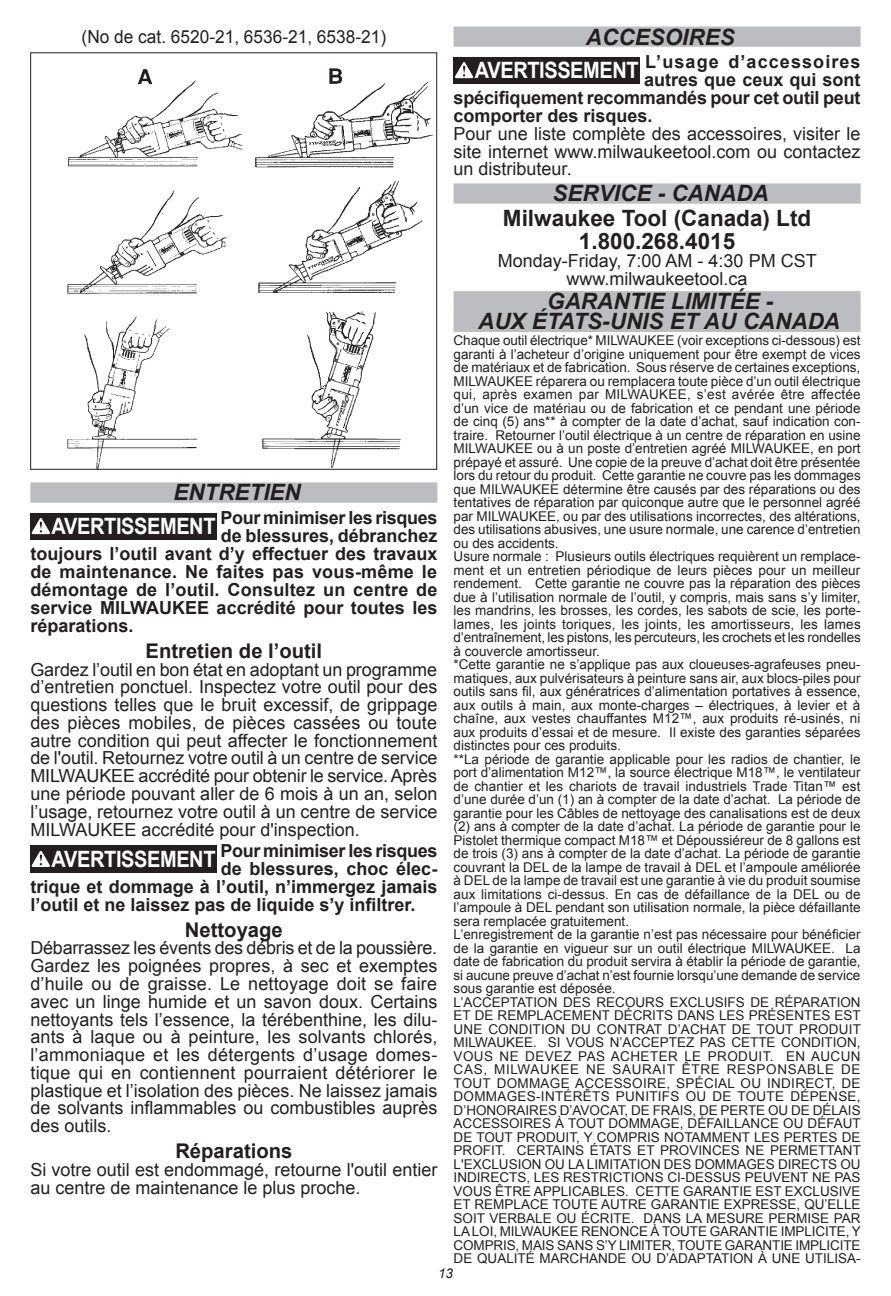
<style>
.page{position:relative;width:891px;height:1296px;background:#fff}
.page>*{position:absolute;margin:0;border:0;box-sizing:border-box;transform-origin:0 0}
.t1{font:700 22.5px "Arial";letter-spacing:-.02em;color:#fff;scale:.89 1}
.Reverse_Headings_2-l{font:italic 700 22.5px/20.2px "Arial";color:#231f20;text-align:center}
.t2{font:700 22.5px "Arial";color:#231f20}
.Reverse_Headings{font:italic 700 22.5px "Arial";color:#231f20}
.Paragraph{font:700 20.25px "Arial";color:#231f20}
.Body_text{font:18px/17.8px "Arial";color:#231f20;text-align:justify}
.Warning{font:700 18px "Arial";color:#231f20}
.Warning-2{font:700 18px "Arial";letter-spacing:-.02em;color:#231f20}
.Body_text-2{font:18px "Arial";color:#231f20;scale:.96 1}
.Warning-3{font:700 18px "Arial";letter-spacing:.06em;color:#231f20}
.Body_text-3{font:13.5px/13.5px "Arial";color:#231f20;text-align:justify}
.t3{font:italic 13.5px "Arial";color:#231f20}
</style>
<div class="page">
<div style="left:30px;top:482px;width:407px;height:21px;background:#bcbdc0"></div>
<img style="left:67px;top:68px;width:366px;height:400px">
<div style="left:30px;top:513px;width:187px;height:27px;background:#231f20"></div>
<svg style="left:32px;top:518px;width:18px;height:16px"></svg>
<div style="left:30px;top:845px;width:187px;height:27px;background:#231f20"></div>
<svg style="left:32px;top:851px;width:18px;height:16px"></svg>
<div style="left:454px;top:27px;width:407px;height:20px;background:#bcbdc0"></div>
<div style="left:454px;top:183px;width:407px;height:21px;background:#bcbdc0"></div>
<div style="left:454px;top:291px;width:407px;height:20px;background:#bcbdc0"></div>
<div style="left:454px;top:311px;width:407px;height:21px;background:#bcbdc0"></div>
<div style="left:454px;top:57px;width:186px;height:27px;background:#231f20"></div>
<svg style="left:455px;top:62px;width:18px;height:16px"></svg>
<p class="Body_text-2" style="left:82px;top:25px;width:319px">(No de cat. 6520-21, 6536-21, 6538-21)</p>
<p class="Reverse_Headings" style="left:173px;top:478px;width:129px">ENTRETIEN</p>
<p class="t1" style="left:52px;top:511px;width:186px">AVERTISSEMENT</p>
<p class="Warning-2" style="left:221px;top:506px;width:218px">Pour minimiser les risques</p>
<p class="Warning" style="left:221px;top:524px;width:218px">de blessures, débranchez</p>
<p class="Warning" style="left:30px;top:542px;width:409px">toujours l’outil avant d’y effectuer des travaux</p>
<p class="Warning" style="left:30px;top:560px;width:408px">de maintenance. Ne faites pas vous-même le</p>
<p class="Warning" style="left:30px;top:578px;width:409px">démontage de l’outil. Consultez un centre de</p>
<p class="Warning" style="left:30px;top:596px;width:409px">service MILWAUKEE accrédité pour toutes les</p>
<p class="Warning" style="left:30px;top:614px;width:105px">réparations.</p>
<p class="Paragraph" style="left:146px;top:637px;width:178px">Entretien de l’outil</p>
<p class="Body_text" style="left:30px;top:661px;width:409px">Gardez l’outil en bon état en adoptant un programme d’entretien ponctuel. Inspectez votre outil pour des questions telles que le bruit excessif, de grippage des pièces mobiles, de pièces cassées ou toute autre condition qui peut affecter le fonctionnement de l'outil. Retournez votre outil à un centre de service MILWAUKEE accrédité pour obtenir le service. Après une période pouvant aller de 6 mois à un an, selon l’usage, retournez votre outil à un centre de service MILWAUKEE accrédité pour d'inspection.</p>
<p class="t1" style="left:52px;top:844px;width:186px">AVERTISSEMENT</p>
<p class="Warning-2" style="left:221px;top:838px;width:218px">Pour minimiser les risques</p>
<p class="Warning" style="left:221px;top:856px;width:218px">de blessures, choc élec-</p>
<p class="Warning" style="left:30px;top:874px;width:409px">trique et dommage à l’outil, n’immergez jamais</p>
<p class="Warning" style="left:30px;top:892px;width:387px">l’outil et ne laissez pas de liquide s’y infiltrer.</p>
<p class="Paragraph" style="left:185px;top:916px;width:99px">Nettoyage</p>
<p class="Body_text" style="left:30px;top:939px;width:409px">Débarrassez les évents des débris et de la poussière.<br>Gardez les poignées propres, à sec et exemptes d’huile ou de graisse. Le nettoyage doit se faire avec un linge humide et un savon doux. Certains nettoyants tels l’essence, la térébenthine, les dilu&shy;ants à laque ou à peinture, les solvants chlorés, l’ammoniaque et les détergents d’usage domes&shy;tique qui en contiennent pourraient détériorer le plastique et l’isolation des pièces. Ne laissez jamais de solvants inflammables ou combustibles auprès des outils.</p>
<p class="Paragraph" style="left:175px;top:1137px;width:119px">Réparations</p>
<p class="Body_text" style="left:30px;top:1161px;width:409px">Si votre outil est endommagé, retourne l'outil entier au centre de maintenance le plus proche.</p>
<p class="Reverse_Headings" style="left:586px;top:22px;width:150px">ACCESOIRES</p>
<p class="t1" style="left:475px;top:55px;width:186px">AVERTISSEMENT</p>
<p class="Warning-3" style="left:645px;top:50px;width:217px">L’usage d’accessoires</p>
<p class="Warning" style="left:644px;top:68px;width:218px">autres que ceux qui sont</p>
<p class="Warning" style="left:454px;top:86px;width:408px">spécifiquement recommandés pour cet outil peut</p>
<p class="Warning" style="left:454px;top:104px;width:201px">comporter des risques.</p>
<p class="Body_text" style="left:454px;top:125px;width:409px">Pour une liste complète des accessoires, visiter le site internet www.milwaukeetool.com ou contactez un distributeur.</p>
<p class="Reverse_Headings" style="left:553px;top:179px;width:218px">SERVICE - CANADA</p>
<p class="t2" style="left:503px;top:203px;width:310px">Milwaukee Tool (Canada) Ltd</p>
<p class="t2" style="left:579px;top:226px;width:158px">1.800.268.4015</p>
<p class="Body_text" style="left:498px;top:252px;width:320px">Monday-Friday, 7:00 AM - 4:30 PM CST</p>
<p class="Body_text" style="left:567px;top:270px;width:183px">www.milwaukeetool.ca</p>
<p class="Reverse_Headings_2-l" style="left:478px;top:292px;width:364px">GARANTIE LIMITÉE -<br>AUX ÉTATS-UNIS ET AU CANADA</p>
<p class="Body_text-3" style="left:454px;top:334px;width:409px">Chaque outil électrique* MILWAUKEE (voir exceptions ci-dessous) est garanti à l’acheteur d’origine uniquement pour être exempt de vices de matériaux et de fabrication. Sous réserve de certaines exceptions, MILWAUKEE réparera ou remplacera toute pièce d’un outil électrique qui, après examen par MILWAUKEE, s’est avérée être affectée d’un vice de matériau ou de fabrication et ce pendant une période de cinq (5) ans** à compter de la date d’achat, sauf indication con&shy;traire. Retourner l’outil électrique à un centre de réparation en usine MILWAUKEE ou à un poste d’entretien agréé MILWAUKEE, en port prépayé et assuré. Une copie de la preuve d’achat doit être présentée lors du retour du produit. Cette garantie ne couvre pas les dommages que MILWAUKEE détermine être causés par des réparations ou des tentatives de réparation par quiconque autre que le personnel agréé par MILWAUKEE, ou par des utilisations incorrectes, des altérations, des utilisations abusives, une usure normale, une carence d’entretien ou des accidents.</p>
<p class="Body_text-3" style="left:454px;top:550px;width:409px">Usure normale : Plusieurs outils électriques requièrent un remplace&shy;ment et un entretien périodique de leurs pièces pour un meilleur rendement. Cette garantie ne couvre pas la réparation des pièces due à l’utilisation normale de l’outil, y compris, mais sans s’y limiter, les mandrins, les brosses, les cordes, les sabots de scie, les porte&shy;lames, les joints toriques, les joints, les amortisseurs, les lames d’entraînement, les pistons, les percuteurs, les crochets et les rondelles à couvercle amortisseur.</p>
<p class="Body_text-3" style="left:454px;top:658px;width:409px">*Cette garantie ne s’applique pas aux cloueuses-agrafeuses pneu&shy;matiques, aux pulvérisateurs à peinture sans air, aux blocs-piles pour outils sans fil, aux génératrices d’alimentation portatives à essence, aux outils à main, aux monte-charges – électriques, à levier et à chaîne, aux vestes chauffantes M12™, aux produits ré-usinés, ni aux produits d’essai et de mesure. Il existe des garanties séparées distinctes pour ces produits.</p>
<p class="Body_text-3" style="left:454px;top:752px;width:409px">**La période de garantie applicable pour les radios de chantier, le port d’alimentation M12™, la source électrique M18™, le ventilateur de chantier et les chariots de travail industriels Trade Titan™ est d’une durée d’un (1) an à compter de la date d’achat. La période de garantie pour les Câbles de nettoyage des canalisations est de deux (2) ans à compter de la date d’achat. La période de garantie pour le Pistolet thermique compact M18™ et Dépoussiéreur de 8 gallons est de trois (3) ans à compter de la date d’achat. La période de garantie couvrant la DEL de la lampe de travail à DEL et l’ampoule améliorée à DEL de la lampe de travail est une garantie à vie du produit soumise aux limitations ci-dessus. En cas de défaillance de la DEL ou de l’ampoule à DEL pendant son utilisation normale, la pièce défaillante sera remplacée gratuitement.</p>
<p class="Body_text-3" style="left:454px;top:928px;width:409px">L’enregistrement de la garantie n’est pas nécessaire pour bénéficier de la garantie en vigueur sur un outil électrique MILWAUKEE. La date de fabrication du produit servira à établir la période de garantie, si aucune preuve d’achat n’est fournie lorsqu’une demande de service sous garantie est déposée.</p>
<p class="Body_text-3" style="left:454px;top:995px;width:409px">L’ACCEPTATION DES RECOURS EXCLUSIFS DE RÉPARATION ET DE REMPLACEMENT DÉCRITS DANS LES PRÉSENTES EST UNE CONDITION DU CONTRAT D’ACHAT DE TOUT PRODUIT MILWAUKEE. SI VOUS N’ACCEPTEZ PAS CETTE CONDITION, VOUS NE DEVEZ PAS ACHETER LE PRODUIT. EN AUCUN CAS, MILWAUKEE NE SAURAIT ÊTRE RESPONSABLE DE TOUT DOMMAGE ACCESSOIRE, SPÉCIAL OU INDIRECT, DE DOMMAGES-INTÉRÊTS PUNITIFS OU DE TOUTE DÉPENSE, D’HONORAIRES D’AVOCAT, DE FRAIS, DE PERTE OU DE DÉLAIS ACCESSOIRES À TOUT DOMMAGE, DÉFAILLANCE OU DÉFAUT DE TOUT PRODUIT, Y COMPRIS NOTAMMENT LES PERTES DE PROFIT. CERTAINS ÉTATS ET PROVINCES NE PERMETTANT L'EXCLUSION OU LA LIMITATION DES DOMMAGES DIRECTS OU INDIRECTS, LES RESTRICTIONS CI-DESSUS PEUVENT NE PAS VOUS ÊTRE APPLICABLES. CETTE GARANTIE EST EXCLUSIVE ET REMPLACE TOUTE AUTRE GARANTIE EXPRESSE, QU’ELLE SOIT VERBALE OU ÉCRITE. DANS LA MESURE PERMISE PAR LA LOI, MILWAUKEE RENONCE À TOUTE GARANTIE IMPLICITE, Y COMPRIS, MAIS SANS S’Y LIMITER, TOUTE GARANTIE IMPLICITE DE QUALITÉ MARCHANDE OU D’ADAPTATION À UNE UTILISA-</p>
<p class="t3" style="left:438px;top:1265px;width:17px">13</p>
</div>
